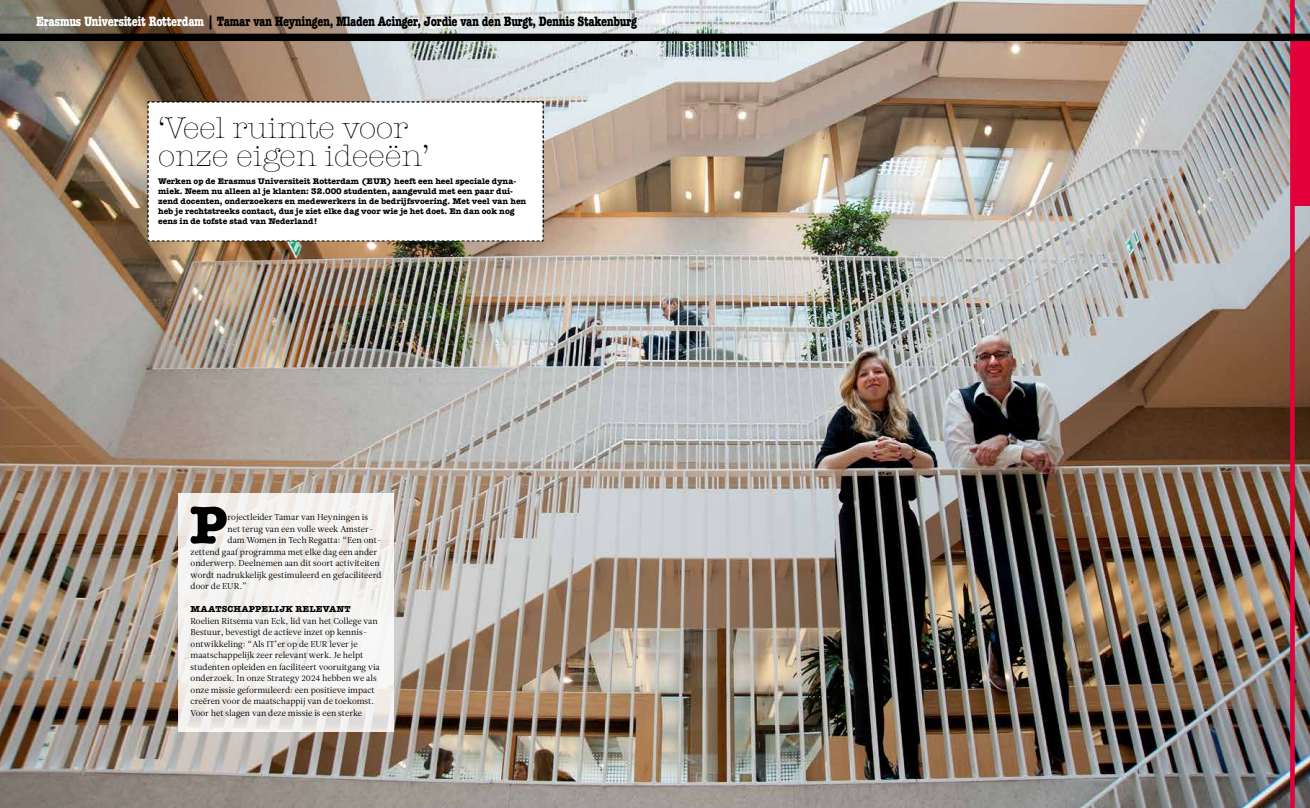
<style>
.page{position:relative;width:1310px;height:808px;background:#fff}
.page>*{position:absolute;margin:0;border:0;box-sizing:border-box;transform-origin:0 0}
.t1{font:700 54.9px "American Typewriter";color:#000}
.t2{font:300 31px/28.6px "American Typewriter";color:#000}
.t3{font:700 condensed 14px "American Typewriter";letter-spacing:-.025em;color:#000}
.t4{font:700 9px "American Typewriter";letter-spacing:.02em;color:#000}
.t5{font:8.5px/11.5px "Leitura News Roman 1";color:#000}
.t6{font:700 8.5px/10px "American Typewriter";color:#000}
.s1{color:#fff}
</style>
<div class="page">
<img style="left:0;top:0;width:1310px;height:808px">
<svg style="left:1290px;top:0;width:4px;height:808px;background:#df043c"></svg>
<div style="left:1291px;top:36px;width:19px;height:170px;background:#e4003a"></div>
<div style="left:0;top:34px;width:1310px;height:7px;background:#000"></div>
<svg style="left:147px;top:101px;width:397px;height:141px"></svg>
<svg style="left:178px;top:493px;width:216px;height:238px;fill:#f4f3f2"></svg>
<h3 class="t3" style="left:36px;top:10px;width:602px"><span class="s1">Erasmus Universiteit Rotterdam</span> | Tamar van Heyningen, Mladen Acinger, Jordie van den Burgt, Dennis Stakenburg</h3>
<h2 class="t2" style="left:158px;top:108px;width:328px">Digitale transformatie moet nog sneller</h2>
<p class="t6" style="left:158px;top:176px;width:364px">DevOn is de technische organisa ie binnen e Waada Group. CEO Rahul Sah legt uit ho de drie IT-diensten van DevO – agile softwareontwikkeling en applicatiemoder&shy;nisering, DevOps-consultancy en trainingen – grote bedrijven kunnen helpen om hun digitale transformatie te versnellen.</p>
<h2 class="t2" style="left:158px;top:112px;width:273px">‘Veel ruimte voor onze eigen ideeën’</h2>
<p class="t6" style="left:158px;top:176px;width:370px">Werken op de Erasmus Universiteit Rotterdam (EUR) heeft een heel speciale dyna&shy;miek. Neem nu alleen al je klanten: 32.000 studenten, aangevuld met een paar dui&shy;zend docenten, onderzoekers en medewerkers in de bedrijfsvoering. Met veel van hen heb je rechtstreeks contact, dus je ziet elke dag voor wie je het doet. En dan ook nog eens in de tofste stad van Nederland!</p>
<h1 class="t1" style="left:190px;top:478px;width:40px">P</h1>
<p class="t5" style="left:228px;top:512px;width:142px">rojectleider Tamar van Heyningen is</p>
<p class="t5" style="left:228px;top:523px;width:148px">net terug van een volle week Amster-</p>
<p class="t5" style="left:228px;top:535px;width:156px">dam Women in Tech Regatta: “Een ont-</p>
<p class="t5" style="left:191px;top:546px;width:188px">zettend gaaf programma met elke dag een ander</p>
<p class="t5" style="left:191px;top:558px;width:191px">onderwerp. Deelnemen aan dit soort activiteiten</p>
<p class="t5" style="left:191px;top:569px;width:192px">wordt nadrukkelijk gestimuleerd en gefaciliteerd</p>
<p class="t5" style="left:191px;top:581px;width:58px">door de EUR.”</p>
<p class="t4" style="left:191px;top:602px;width:162px">MAATSCHAPPELIJK RELEVANT</p>
<p class="t5" style="left:191px;top:615px;width:191px">Roelien Ritsema van Eck, lid van het College van Bestuur, bevestigt de actieve inzet op kennis&shy;ontwikkeling: “Als IT’er op de EUR lever je maatschappelijk zeer relevant werk. Je helpt studenten opleiden en faciliteert vooruitgang via onderzoek. In onze Strategy 2024 hebben we als onze missie geformuleerd: een positieve impact creëren voor de maatschappij van de toekomst.<br>Voor het slagen van deze missie is een sterke</p>
</div>
